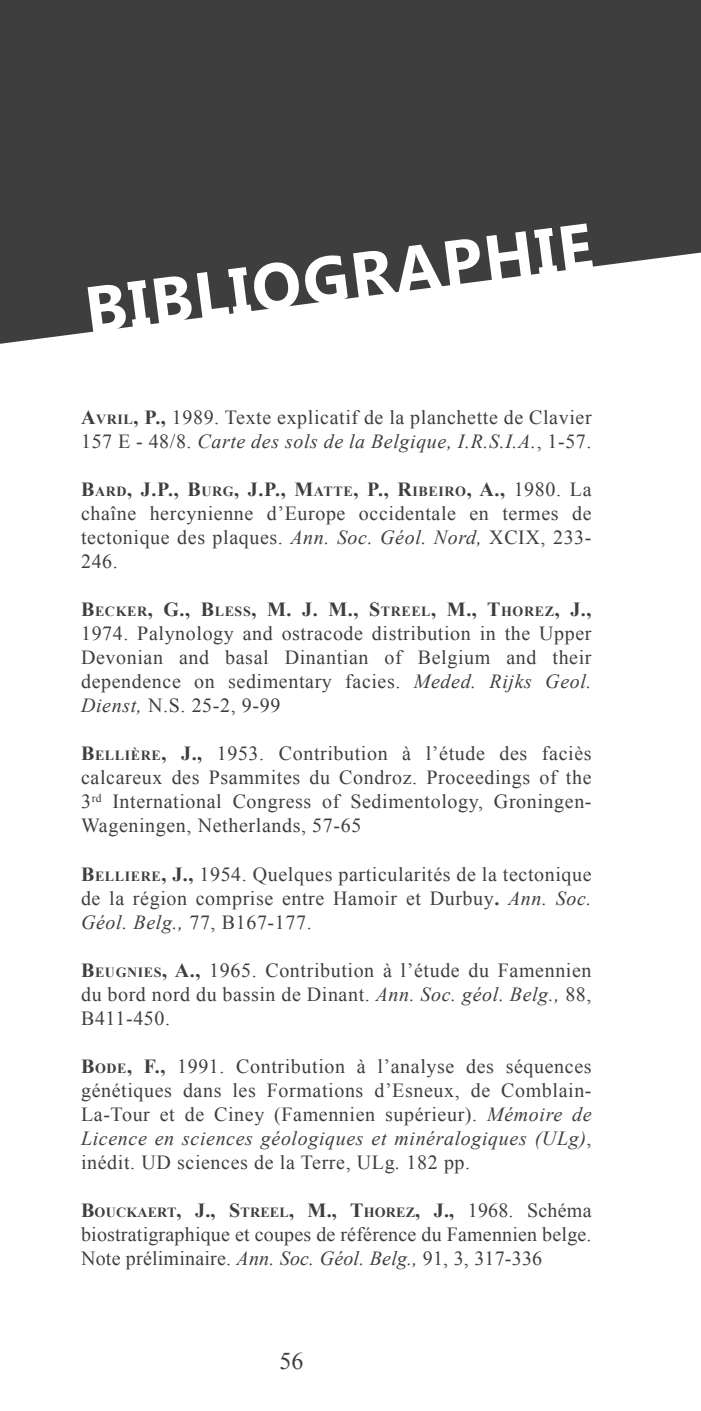
<style>
.page{position:relative;width:701px;height:1411px;background:#fff}
.page>*{position:absolute;margin:0;border:0;box-sizing:border-box;transform-origin:0 0}
.t1{font:700 65.2px "Ebrima";color:#fff}
.t2{font:24px "Times New Roman";color:#3e3e3f}
.t3{font:20px/24px "Times New Roman";letter-spacing:.03em;color:#3e3e3f;text-align:justify}
.t4{font:20px/24px "Times New Roman";letter-spacing:.01em;color:#3e3e3f}
.t5{font:700 14px "Times New Roman";letter-spacing:.015em;color:#3e3e3f}
.s1{font-weight:700}
.s2{font-weight:700;font-size:14px}
.s3{font-style:italic}
.s4{font-size:20px}
.s5{font-weight:400;font-size:20px}
</style>
<div class="page">
<svg style="left:0;top:0;width:701px;height:344px;background:#575758"></svg>
<h1 class="t1" style="left:79px;top:261px;width:512px;rotate:-7deg">BIBLIOGRAPHIE</h1>
<p class="t3" style="left:81px;top:405px;width:512px"><span class="s1">A</span><span class="s2">VRIL</span><span class="s1">, P.</span><span class="s1">,</span> 1989. Texte explicatif de la planchette de Clavier<br>157 E - 48/8. <span class="s3">Carte des sols de la Belgique, I.R.S.I.A.</span>, 1-57.</p>
<p class="t3" style="left:81px;top:477px;width:512px"><span class="s1">B</span><span class="s2">ARD</span><span class="s1">, J.P., B</span><span class="s2">URG</span><span class="s1">, J.P., M</span><span class="s2">ATTE</span><span class="s1">, P., R</span><span class="s2">IBEIRO</span><span class="s1">, A.,</span> 1980. La chaîne hercynienne d’Europe occidentale en termes de tectonique des plaques. <span class="s3">Ann. Soc. Géol. Nord,</span> XCIX, 233- 246.</p>
<p class="t3" style="left:81px;top:597px;width:512px"><span class="s1">B</span><span class="s2">ECKER</span><span class="s1">, G., B</span><span class="s2">LESS</span><span class="s1">, M. J. M., S</span><span class="s2">TREEL</span><span class="s1">, M., T</span><span class="s2">HOREZ</span><span class="s1">, J., </span>1974. Palynology and ostracode distribution in the Upper Devonian and basal Dinantian of Belgium and their dependence on sedimentary facies. <span class="s3">Meded. Rijks Geol.<br>Dienst,</span> N.S. 25-2, 9-99</p>
<p class="t3" style="left:81px;top:741px;width:512px"><span class="s1">B</span><span class="s2">ELLIÈRE</span><span class="s1">, J.,</span> 1953. Contribution à l’étude des faciès calcareux des Psammites du Condroz. Proceedings of the 3<sup>rd</sup> International Congress of Sedimentology, Groningen-Wageningen, Netherlands, 57-65</p>
<p class="t3" style="left:81px;top:861px;width:512px"><span class="s1">B</span><span class="s2">ELLIERE</span><span class="s1">, J.,</span> 1954. Quelques particularités de la tectonique de la région comprise entre Hamoir et Durbuy<span class="s1">.</span> <span class="s3">Ann. Soc.<br>Géol. Belg.,</span> 77, B167-177.</p>
<p class="t3" style="left:81px;top:957px;width:512px"><span class="s1">B</span><span class="s2">EUGNIES</span><span class="s1">, A.,</span> 1965. Contribution à l’étude du Famennien du bord nord du bassin de Dinant. <span class="s3">Ann. Soc. géol. Belg.,</span> 88, B411-450.</p>
<p class="t3" style="left:81px;top:1053px;width:512px"><span class="s1">B</span><span class="s2">ODE</span><span class="s1">, F.,</span> 1991. Contribution à l’analyse des séquences génétiques dans les Formations d’Esneux, de Comblain-La-Tour et de Ciney (Famennien supérieur). <span class="s3">Mémoire de Licence en sciences géologiques et minéralogiques (ULg)</span>, inédit. UD sciences de la Terre, ULg<span class="s3">.</span> 182 pp.</p>
<p class="t5" style="left:81px;top:1202px;width:512px"><span class="s4">B</span>OUCKAERT<span class="s4">, J., S</span>TREEL<span class="s4">, M., T</span>HOREZ<span class="s4">, J.,</span> <span class="s5">1968. Schéma</span></p>
<p class="t4" style="left:81px;top:1221px;width:512px">biostratigraphique et coupes de référence du Famennien belge.<br>Note préliminaire. <span class="s3">Ann. Soc. Géol. Belg.,</span> 91, 3, 317-336</p>
<p class="t2" style="left:279px;top:1344px;width:25px">56</p>
</div>
